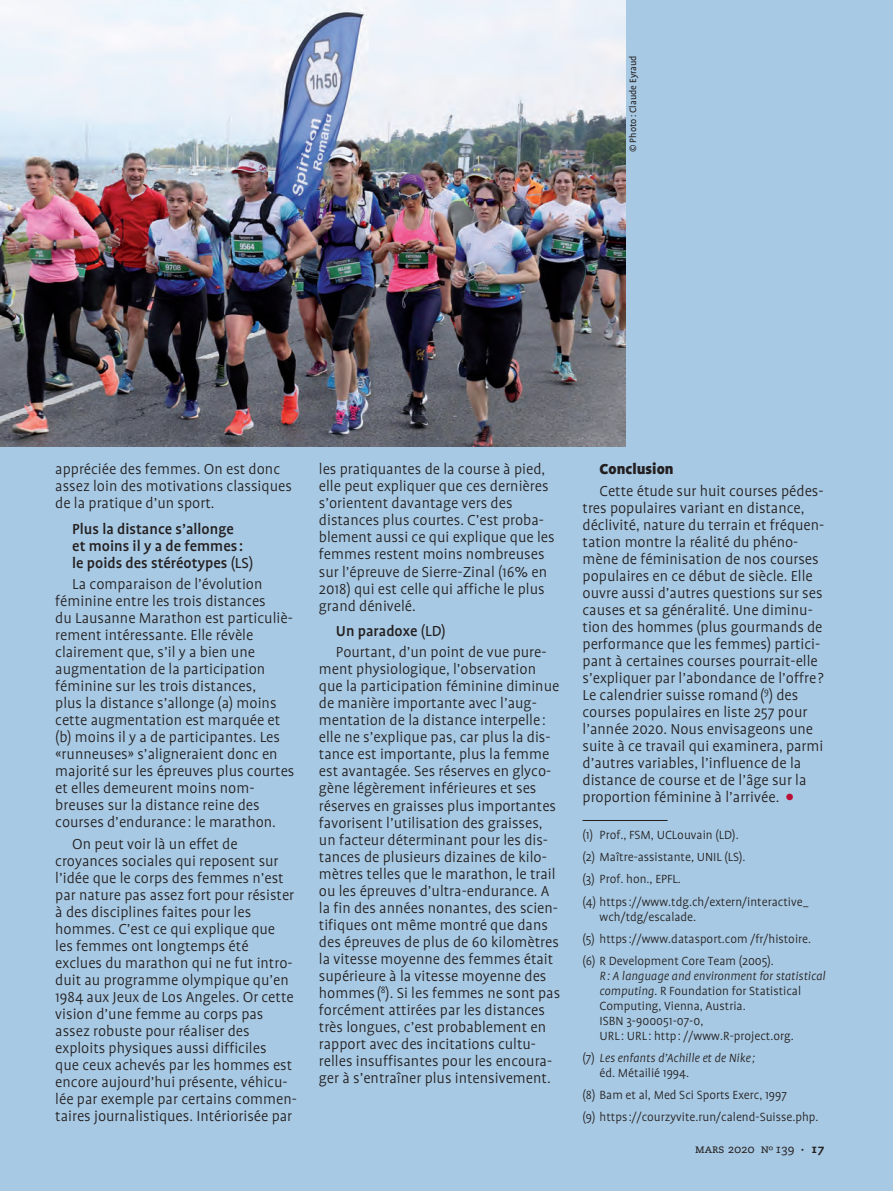
<style>
.page{position:relative;width:893px;height:1191px;background:#a8c9e3}
.page>*{position:absolute;margin:0;border:0;box-sizing:border-box;transform-origin:0 0}
.t1{font:300 16.5px/17px "Profile";color:#231f20}
.t2{font:500 16.5px/17px "Profile";color:#231f20}
.t3{font:900 16.5px "Profile";color:#231f20}
.t4{font:300 13.5px/22px "Profile";color:#231f20}
.t5{font:italic 300 13.5px/15px "Profile";color:#231f20}
.t6{font:12px "Caecilia Roman SC";color:#231f20}
.t7{font:10.5px "Profile";color:#231f20}
.s1{font-weight:400}
.s2{font-weight:500}
.s3{font-weight:900;font-size:17.25px;color:#b90f36}
.s4{font-style:italic}
.s5{font-style:normal}
.s6{font-family:"Caecilia Heavy SC"}
</style>
<div class="page">
<img style="left:0;top:0;width:626px;height:447px">
<hr style="left:583px;top:820px;width:85px;height:1px;background:#231f20">
<p class="t7" style="left:629px;top:152px;width:98px;rotate:-90deg">© Photo: Claude Eyraud</p>
<p class="t1" style="left:55px;top:462px;width:238px">appréciée des femmes. On est donc assez loin des motivations classiques de la pratique d’un sport.</p>
<p class="t2" style="left:72px;top:521px;width:182px">Plus la distance s’allonge<br>et moins il y a de femmes: le poids des stéréotypes <span class="s1">(LS)</span></p>
<p class="t1" style="left:55px;top:577px;width:241px;text-indent:17px">La comparaison de l’évolution féminine entre les trois distances<br>du Lausanne Marathon est particuliè&shy;rement intéressante. Elle révèle clairement que, s’il y a bien une augmentation de la participation féminine sur les trois distances,<br>plus la distance s’allonge (a) moins cette augmentation est marquée et (b) moins il y a de participantes. Les «runneuses» s’aligneraient donc en majorité sur les épreuves plus courtes et elles demeurent moins nom&shy;breuses sur la distance reine des courses d’endurance: le marathon.</p>
<p class="t1" style="left:55px;top:836px;width:243px;text-indent:17px">On peut voir là un effet de croyances sociales qui reposent sur l’idée que le corps des femmes n’est par nature pas assez fort pour résister à des disciplines faites pour les hommes. C’est ce qui explique que les femmes ont longtemps été exclues du marathon qui ne fut intro&shy;duit au programme olympique qu’en 1984 aux Jeux de Los Angeles. Or cette vision d’une femme au corps pas assez robuste pour réaliser des exploits physiques aussi difficiles<br>que ceux achevés par les hommes est encore aujourd’hui présente, véhicu&shy;lée par exemple par certains commen&shy;taires journalistiques. Intériorisée par</p>
<p class="t1" style="left:319px;top:462px;width:237px">les pratiquantes de la course à pied, elle peut expliquer que ces dernières s’orientent davantage vers des distances plus courtes. C’est proba&shy;blement aussi ce qui explique que les femmes restent moins nombreuses sur l’épreuve de Sierre-Zinal (16% en 2018) qui est celle qui affiche le plus grand dénivelé.</p>
<p class="t1" style="left:336px;top:621px;width:212px;line-height:21.3px"><span class="s2">Un paradoxe</span> <span class="s1">(LD)<br></span>Pourtant, d’un point de vue pure-</p>
<p class="t1" style="left:319px;top:662px;width:243px">ment physiologique, l’observation que la participation féminine diminue de manière importante avec l’aug&shy;mentation de la distance interpelle: elle ne s’explique pas, car plus la dis&shy;tance est importante, plus la femme est avantagée. Ses réserves en glyco&shy;gène légèrement inférieures et ses réserves en graisses plus importantes favorisent l’utilisation des graisses, un facteur déterminant pour les dis&shy;tances de plusieurs dizaines de kilo&shy;mètres telles que le marathon, le trail ou les épreuves d’ultra-endurance. A la fin des années nonantes, des scien&shy;tifiques ont même montré que dans des épreuves de plus de 60 kilomètres la vitesse moyenne des femmes était supérieure à la vitesse moyenne des hommes(<sup>8</sup>). Si les femmes ne sont pas forcément attirées par les distances très longues, c’est probablement en rapport avec des incitations cultu&shy;relles insuffisantes pour les encoura&shy;ger à s’entraîner plus intensivement.</p>
<p class="t3" style="left:600px;top:463px;width:76px">Conclusion</p>
<p class="t1" style="left:583px;top:483px;width:243px;text-indent:17px">Cette étude sur huit courses pédes&shy;tres populaires variant en distance, déclivité, nature du terrain et fréquen&shy;tation montre la réalité du phéno&shy;mène de féminisation de nos courses populaires en ce début de siècle. Elle ouvre aussi d’autres questions sur ses causes et sa généralité. Une diminu&shy;tion des hommes (plus gourmands de performance que les femmes) partici&shy;pant à certaines courses pourrait-elle s’expliquer par l’abondance de l’offre?<br>Le calendrier suisse romand(<sup>9</sup>) des courses populaires en liste 257 pour l’année 2020. Nous envisageons une suite à ce travail qui examinera, parmi d’autres variables, l’influence de la distance de course et de l’âge sur la proportion féminine à l’arrivée. <span class="s3">•</span></p>
<p class="t4" style="left:583px;top:825px;width:228px">(1) Prof., FSM, UCLouvain (LD).<br>(2) Maître-assistante, UNIL (LS).<br>(3) Prof. hon., EPFL.<br>(4) https://www.tdg.ch/extern/interactive_</p>
<p class="t4" style="left:583px;top:906px;width:230px;text-indent:17px">wch/tdg/escalade.<br>(5) https://www.datasport.com /fr/histoire. (6) R Development Core Team (2005).</p>
<p class="t4" style="left:600px;top:969px;width:227px;line-height:15px"><span class="s4">R: A language and environment for statistical computing.</span> R Foundation for Statistical Computing, Vienna, Austria.<br>ISBN 3-900051-07-0,<br>URL: URL: http: //www.R-project.org.</p>
<p class="t5" style="left:600px;top:1051px;width:157px;text-indent:-17px"><span class="s5">(7)</span> Les enfants d’Achille et de Nike; <span class="s5">éd. Métailié 1994.</span></p>
<p class="t4" style="left:583px;top:1084px;width:238px">(8) Bam et al, Med Sci Sports Exerc, 1997<br>(9) https://courzyvite.run/calend-Suisse.php.</p>
<p class="t6" style="left:695px;top:1143px;width:131px">mars 2020 nº 139 <span class="s6">· 17</span></p>
</div>
